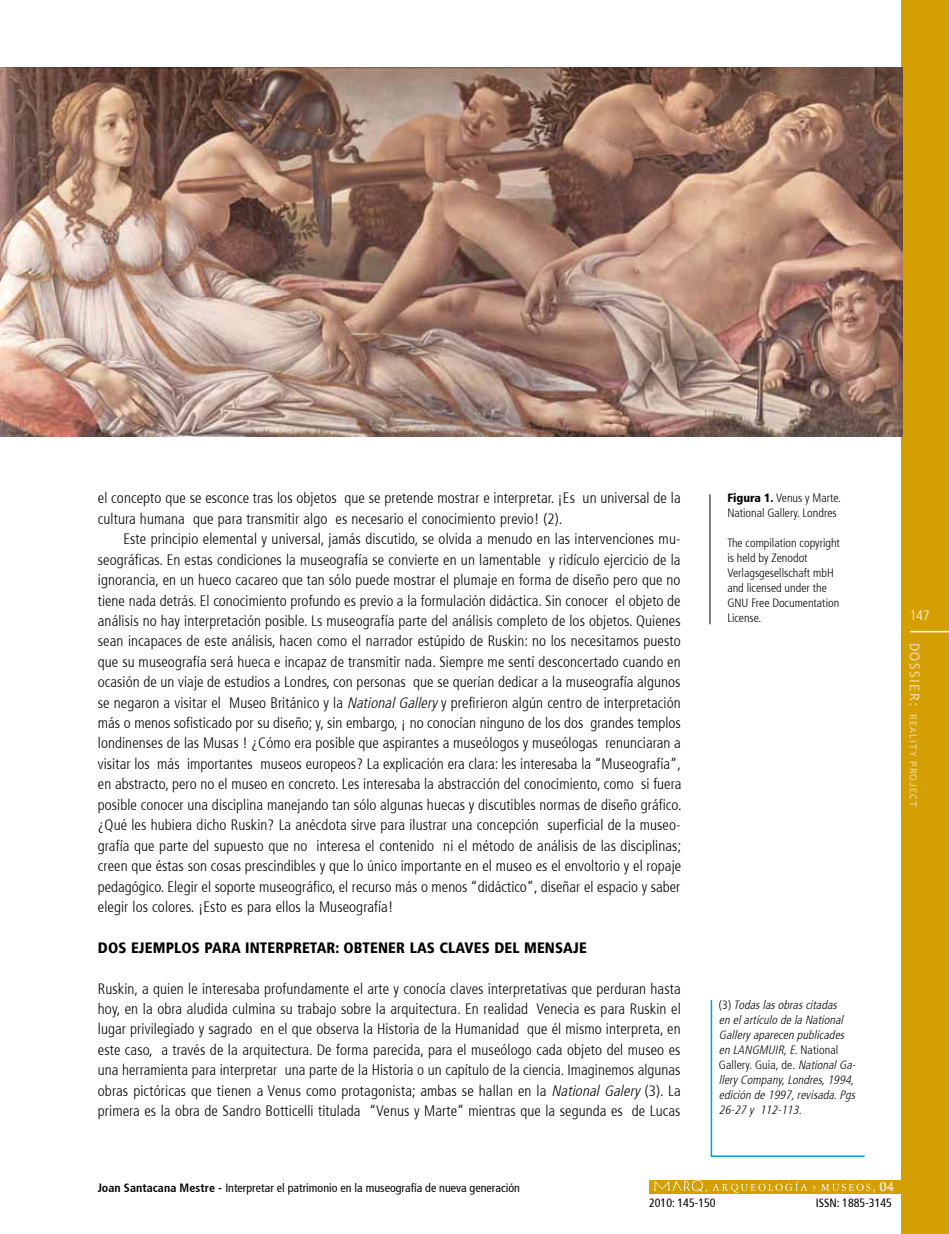
<style>
.page{position:relative;width:949px;height:1234px;background:#fff}
.page>*{position:absolute;margin:0;border:0;box-sizing:border-box;transform-origin:0 0}
.t1{font:300 condensed 15px/20.4px "Frutiger 47";letter-spacing:.005em;color:#000;text-align:justify}
.t2{font:900 condensed 15px "Frutiger 77";letter-spacing:.01em;color:#000}
.t3{font:300 condensed 13.5px "Frutiger 47";color:#fff}
.t4{font:italic 300 condensed 12px/15px "Frutiger 47";color:#000}
.t5{font:300 condensed 12px/15px "Frutiger 47";color:#000}
.t6{font:condensed 12px "Frutiger 57";color:#000}
.t7{font:700 12px "Trajan Pro";color:#fff}
.t8{font:9.75px "Trebuchet MS";letter-spacing:.11em;color:#f0d6a2}
.s1{font-style:italic}
.s2{font-family:"Frutiger 77";font-weight:900}
.s3{font-style:normal}
.s4{font-size:13.5px}
.s5{font-family:"Frutiger 67";font-weight:700}
</style>
<div class="page">
<div style="left:900px;top:0;width:48px;height:1233px;background:#d49f00"></div>
<hr style="left:909px;top:630px;width:39px;height:2px;background:#fff">
<div style="left:648px;top:1179px;width:253px;height:14px;background:#d49f00"></div>
<img style="left:652px;top:1179px;width:55px;height:13px">
<svg style="left:712px;top:1181px;width:158px;height:11px"></svg>
<hr style="left:709px;top:494px;width:1px;height:130px;background:#000">
<img style="left:0;top:68px;width:901px;height:368px">
<svg style="left:710px;top:999px;width:155px;height:158px"></svg>
<p class="t1" style="left:98px;top:488px;width:584px">el concepto que se esconce tras los objetos que se pretende mostrar e interpretar. ¡Es un universal de la cultura humana que para transmitir algo es necesario el conocimiento previo! (2).</p>
<p class="t1" style="left:98px;top:529px;width:585px;text-indent:26px">Este principio elemental y universal, jamás discutido, se olvida a menudo en las intervenciones mu&shy;seográficas. En estas condiciones la museografía se convierte en un lamentable y ridículo ejercicio de la ignorancia, en un hueco cacareo que tan sólo puede mostrar el plumaje en forma de diseño pero que no tiene nada detrás. El conocimiento profundo es previo a la formulación didáctica. Sin conocer el objeto de análisis no hay interpretación posible. Ls museografía parte del análisis completo de los objetos. Quienes sean incapaces de este análisis, hacen como el narrador estúpido de Ruskin: no los necesitamos puesto que su museografía será hueca e incapaz de transmitir nada. Siempre me sentí desconcertado cuando en ocasión de un viaje de estudios a Londres, con personas que se querían dedicar a la museografía algunos se negaron a visitar el Museo Británico y la <span class="s1">NationalGallery</span>y prefirieron algún centro de interpretación más o menos sofisticado por su diseño; y, sin embargo, ¡ no conocían ninguno de los dos grandes templos londinenses de las Musas ! ¿Cómo era posible que aspirantes a museólogos y museólogas renunciaran a visitar los más importantes museos europeos? La explicación era clara: les interesaba la “Museografía”, en abstracto, pero no el museo en concreto. Les interesaba la abstracción del conocimiento, como si fuera posible conocer una disciplina manejando tan sólo algunas huecas y discutibles normas de diseño gráfico. ¿Qué les hubiera dicho Ruskin? La anécdota sirve para ilustrar una concepción superficial de la museo&shy;grafía que parte del supuesto que no interesa el contenido ni el método de análisis de las disciplinas; creen que éstas son cosas prescindibles y que lo único importante en el museo es el envoltorio y el ropaje pedagógico. Elegir el soporte museográfico, el recurso más o menos “didáctico”, diseñar el espacio y saber elegir los colores. ¡Esto es para ellos la Museografía!</p>
<p class="t2" style="left:98px;top:938px;width:490px">DOS EJEMPLOS PARA INTERPRETAR: OBTENER LAS CLAVES DEL MENSAJE</p>
<p class="t1" style="left:98px;top:978px;width:584px">Ruskin, a quien le interesaba profundamente el arte y conocía claves interpretativas que perduran hasta hoy, en la obra aludida culmina su trabajo sobre la arquitectura. En realidad Venecia es para Ruskin el lugar privilegiado y sagrado en el que observa la Historia de la Humanidad que él mismo interpreta, en este caso, a través de la arquitectura. De forma parecida, para el museólogo cada objeto del museo es una herramienta para interpretar una parte de la Historia o un capítulo de la ciencia. Imaginemos algunas obras pictóricas que tienen a Venus como protagonista; ambas se hallan en la <span class="s1">National Galery</span> (3). La primera es la obra de Sandro Botticelli titulada “Venus y Marte” mientras que la segunda es de Lucas</p>
<p class="t5" style="left:727px;top:490px;width:115px"><span class="s2">Figura 1.</span> Venus y Marte.<br>National Gallery. Londres</p>
<p class="t5" style="left:727px;top:535px;width:114px">The compilation copyright is held by Zenodot<br>Verlagsgesellschaft mbH and licensed under the<br>GNU Free Documentation<br>License.</p>
<p class="t4" style="left:718px;top:997px;width:141px"><span class="s3">( 3 )</span> Todaslasobrascitadas<br>en elartículo dela National<br>Galleryaparecen publicades en LANGMUIR,E.<span class="s3">N a t i o n a l<br>Gallery. Guía, de</span>.NationalGa&shy;lleryCompany,Londres,1994, edición de1997,revisada.Pgs<br>26-27 y 112-113.</p>
<p class="t3" style="left:909px;top:607px;width:21px">147</p>
<p class="t8" style="left:918px;top:642px;width:165px;rotate:90deg"><span class="s4">DOSSIER:</span> REALITY PROJECT</p>
<p class="t6" style="left:98px;top:1180px;width:423px"><span class="s5">Joan Santacana Mestre -</span> Interpretar el patrimonio en la museografía de nueva generación</p>
<p class="t7" style="left:705px;top:1178px;width:4px">,</p>
<p class="t7" style="left:872px;top:1178px;width:23px">, 04</p>
<p class="t6" style="left:649px;top:1195px;width:68px">2010: 145-150</p>
<p class="t6" style="left:815px;top:1195px;width:78px">ISSN: 1885-3145</p>
</div>
